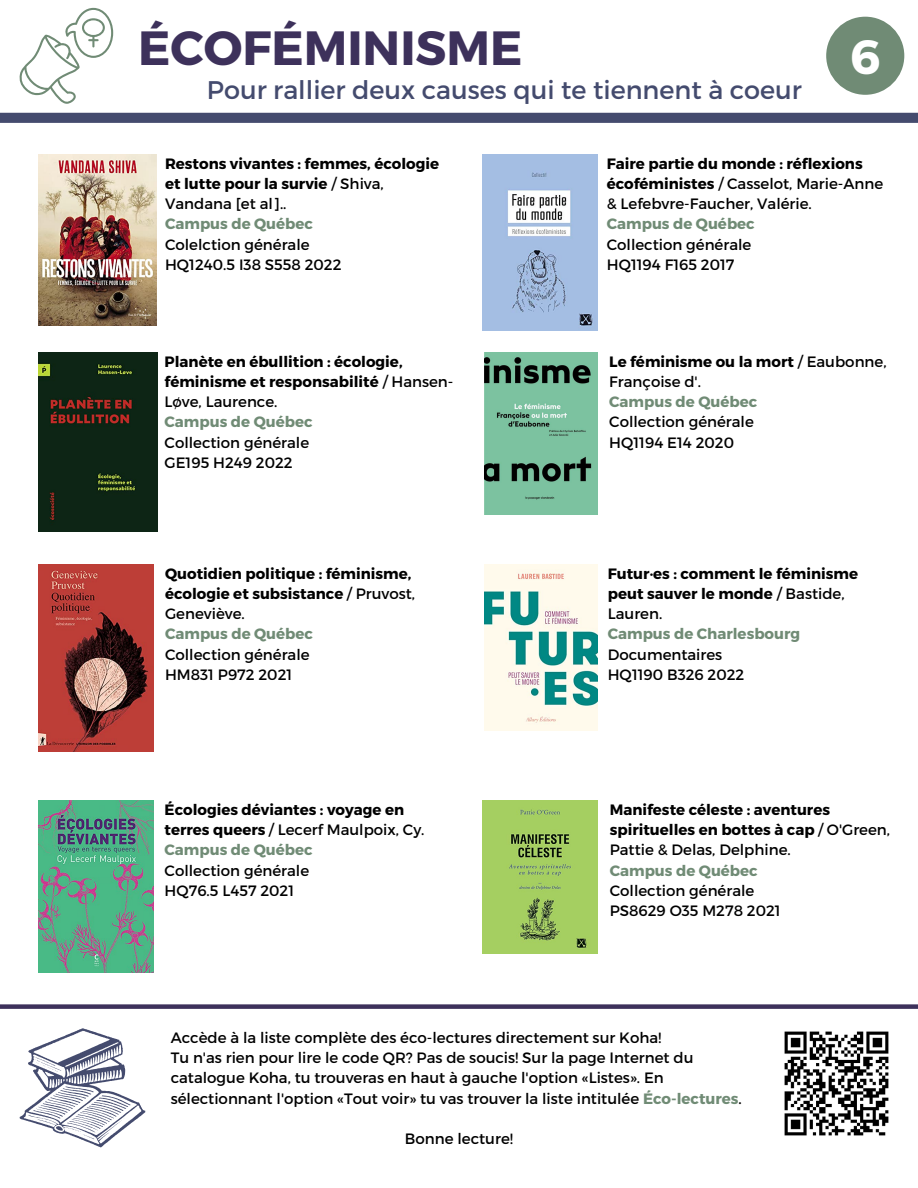
<style>
.page{position:relative;width:918px;height:1188px;background:#fff}
.page>*{position:absolute;margin:0;border:0;box-sizing:border-box;transform-origin:0 0}
.t1{font:700 48px "Montserrat";color:#3d315b}
.t2{font:700 48px "Montserrat";color:#fff}
.t3{font:25.5px "Montserrat";color:#444b6e}
.t4{font:15px/20.2px "Montserrat";color:#000}
.t5{font:700 15px/20.2px "Montserrat";color:#000}
.t6{font:700 15px "Montserrat";color:#708b75}
.s1{font-weight:400}
.s2{font-weight:700}
.s3{font-weight:700;color:#708b75}
</style>
<div class="page">
<div style="left:826px;top:17px;width:78px;height:78px;background:#708b75;border-radius:50%"></div>
<div style="left:0;top:113px;width:918px;height:10px;background:#444b6e"></div>
<svg style="left:19px;top:8px;width:94px;height:96px"></svg>
<img style="left:38px;top:154px;width:118px;height:171px">
<img style="left:38px;top:352px;width:120px;height:179px">
<img style="left:38px;top:564px;width:115px;height:187px">
<img style="left:482px;top:154px;width:116px;height:177px">
<img style="left:485px;top:352px;width:112px;height:162px">
<img style="left:485px;top:564px;width:112px;height:167px">
<img style="left:38px;top:801px;width:115px;height:172px">
<img style="left:482px;top:801px;width:116px;height:153px">
<div style="left:0;top:1004px;width:918px;height:5px;background:#3d315b"></div>
<svg style="left:20px;top:1028px;width:125px;height:120px"></svg>
<img style="left:784px;top:1031px;width:105px;height:105px">
<p class="t1" style="left:138px;top:16px;width:386px">ÉCOFÉMINISME</p>
<p class="t3" style="left:207px;top:73px;width:596px">Pour rallier deux causes qui te tiennent à coeur</p>
<p class="t2" style="left:850px;top:26px;width:32px">6</p>
<p class="t5" style="left:165px;top:152px;width:276px">Restons vivantes : femmes, écologie et lutte pour la survie <span class="s1">/ Shiva,<br>Vandana [et al]..</span></p>
<p class="t6" style="left:165px;top:214px;width:149px">Campus de Québec</p>
<p class="t4" style="left:165px;top:233px;width:146px">Colelction générale</p>
<p class="t4" style="left:165px;top:254px;width:178px">HQ1240.5 I38 S558 2022</p>
<p class="t5" style="left:165px;top:350px;width:290px">Planète en ébullition : écologie, féminisme et responsabilité <span class="s1">/ Hansen-<br>Løve, Laurence.</span></p>
<p class="t6" style="left:165px;top:412px;width:149px">Campus de Québec</p>
<p class="t4" style="left:165px;top:431px;width:146px">Collection générale</p>
<p class="t4" style="left:165px;top:452px;width:130px">GE195 H249 2022</p>
<p class="t5" style="left:165px;top:562px;width:251px">Quotidien politique : féminisme, écologie et subsistance <span class="s1">/ Pruvost,<br>Geneviève.</span></p>
<p class="t6" style="left:165px;top:624px;width:149px">Campus de Québec</p>
<p class="t4" style="left:165px;top:643px;width:146px">Collection générale</p>
<p class="t4" style="left:165px;top:664px;width:129px">HM831 P972 2021</p>
<p class="t5" style="left:165px;top:799px;width:262px">Écologies déviantes : voyage en terres queers <span class="s1">/ Lecerf Maulpoix, Cy.</span></p>
<p class="t6" style="left:165px;top:840px;width:149px">Campus de Québec</p>
<p class="t4" style="left:165px;top:859px;width:146px">Collection générale</p>
<p class="t4" style="left:165px;top:880px;width:131px">HQ76.5 L457 2021</p>
<p class="t4" style="left:607px;top:152px;width:278px"><span class="s2">Faire partie du monde : réflexions écoféministes</span> / Casselot, Marie-Anne &amp; Lefebvre-Faucher, Valérie.</p>
<p class="t6" style="left:607px;top:214px;width:149px">Campus de Québec</p>
<p class="t4" style="left:607px;top:233px;width:146px">Collection générale</p>
<p class="t4" style="left:607px;top:254px;width:129px">HQ1194 F165 2017</p>
<p class="t4" style="left:609px;top:350px;width:279px"><span class="s2">Le féminisme ou la mort</span> / Eaubonne,<br>Françoise d'.</p>
<p class="t6" style="left:609px;top:392px;width:149px">Campus de Québec</p>
<p class="t4" style="left:609px;top:411px;width:146px">Collection générale</p>
<p class="t4" style="left:609px;top:431px;width:126px">HQ1194 E14 2020</p>
<p class="t5" style="left:608px;top:562px;width:252px">Futur·es : comment le féminisme peut sauver le monde <span class="s1">/ Bastide,<br>Lauren.</span></p>
<p class="t6" style="left:608px;top:624px;width:194px">Campus de Charlesbourg</p>
<p class="t4" style="left:608px;top:643px;width:116px">Documentaires</p>
<p class="t4" style="left:608px;top:664px;width:138px">HQ1190 B326 2022</p>
<p class="t5" style="left:610px;top:799px;width:282px">Manifeste céleste : aventures spirituelles en bottes à cap <span class="s1">/ O'Green,<br>Pattie &amp; Delas, Delphine.</span></p>
<p class="t6" style="left:610px;top:861px;width:149px">Campus de Québec</p>
<p class="t4" style="left:610px;top:880px;width:146px">Collection générale</p>
<p class="t4" style="left:610px;top:900px;width:172px">PS8629 O35 M278 2021</p>
<p class="t4" style="left:171px;top:1027px;width:492px">Accède à la liste complète des éco-lectures directement sur Koha!</p>
<p class="t4" style="left:171px;top:1047px;width:573px">Tu n'as rien pour lire le code QR? Pas de soucis! Sur la page Internet du catalogue Koha, tu trouveras en haut à gauche l'option «Listes». En sélectionnant l'option «Tout voir» tu vas trouver la liste intitulée <span class="s3">Éco-lectures</span>.</p>
<p class="t4" style="left:405px;top:1128px;width:109px">Bonne lecture!</p>
</div>
